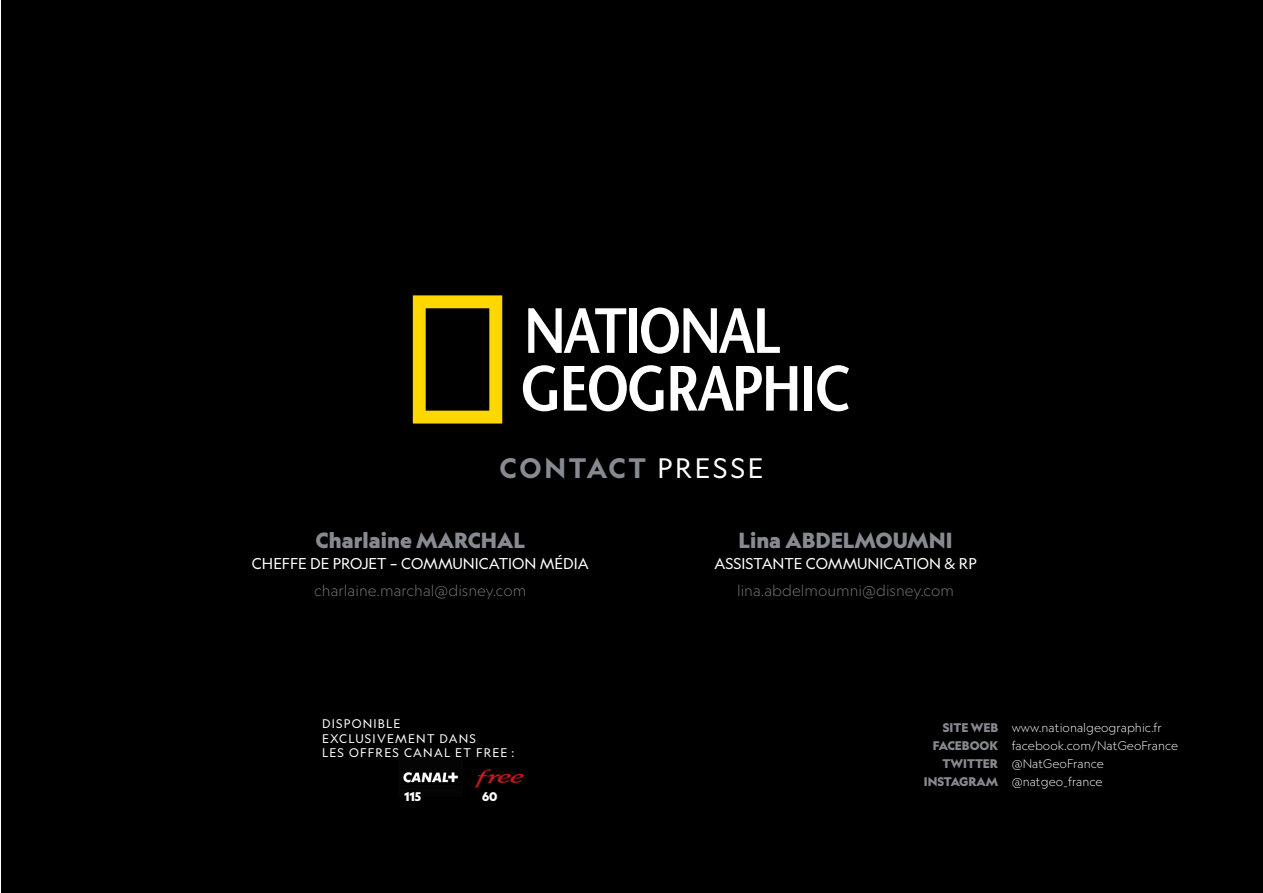
<style>
.page{position:relative;width:1263px;height:893px;background:#fff}
.page>*{position:absolute;margin:0;border:0;box-sizing:border-box;transform-origin:0 0}
.t1{font:700 27px "Geograph";letter-spacing:.1em;color:#878a91}
.t2{font:900 21px "Geograph";color:#878a91}
.t3{font:15px "Geograph";color:#fff}
.t4{font:300 15px "Geograph";color:#797979}
.t5{font:300 12px/18px "Geograph";color:#fff}
.t6{font:12px/14.4px "Geograph";letter-spacing:.1em;color:#fff}
.t7{font:900 12px/18px "Geograph";color:#878a91;text-align:right}
.t8{font:900 12px "Geograph";color:#fff}
.s1{font-weight:400;color:#fff}
</style>
<div class="page">
<div style="left:1px;top:0;width:1262px;height:893px;background:#000"></div>
<svg style="left:413px;top:295px;width:89px;height:129px"></svg>
<svg style="left:528px;top:308px;width:98px;height:45px"></svg>
<div style="left:629px;top:308px;width:7px;height:45px;background:#fff"></div>
<svg style="left:641px;top:307px;width:139px;height:47px"></svg>
<svg style="left:523px;top:365px;width:34px;height:46px"></svg>
<svg style="left:564px;top:365px;width:99px;height:46px"></svg>
<svg style="left:670px;top:366px;width:127px;height:45px"></svg>
<div style="left:804px;top:366px;width:8px;height:45px;background:#fff"></div>
<svg style="left:817px;top:365px;width:32px;height:46px"></svg>
<img style="left:403px;top:772px;width:56px;height:11px">
<img style="left:475px;top:768px;width:49px;height:20px">
<h1 class="t1" style="left:499px;top:450px;width:265px">CONTACT <span class="s1">PRESSE</span></h1>
<h2 class="t2" style="left:316px;top:526px;width:211px">Charlaine MARCHAL</h2>
<p class="t3" style="left:252px;top:554px;width:338px">CHEFFE DE PROJET – COMMUNICATION MÉDIA</p>
<p class="t4" style="left:314px;top:581px;width:214px">charlaine.marchal@disney.com</p>
<h2 class="t2" style="left:738px;top:526px;width:216px">Lina ABDELMOUMNI</h2>
<p class="t3" style="left:714px;top:554px;width:264px">ASSISTANTE COMMUNICATION &amp; RP</p>
<p class="t4" style="left:737px;top:581px;width:218px">lina.abdelmoumni@disney.com</p>
<p class="t6" style="left:322px;top:717px;width:194px">DISPONIBLE<br>EXCLUSIVEMENT DANS<br>LES OFFRES CANAL ET FREE :</p>
<p class="t8" style="left:404px;top:789px;width:18px">115</p>
<p class="t8" style="left:482px;top:789px;width:17px">60</p>
<p class="t7" style="left:924px;top:718px;width:76px">SITE WEB<br>FACEBOOK<br>TWITTER<br>INSTAGRAM</p>
<p class="t5" style="left:1012px;top:719px;width:168px">www.nationalgeographic.fr facebook.com/NatGeoFrance @NatGeoFrance @natgeo_france</p>
</div>
